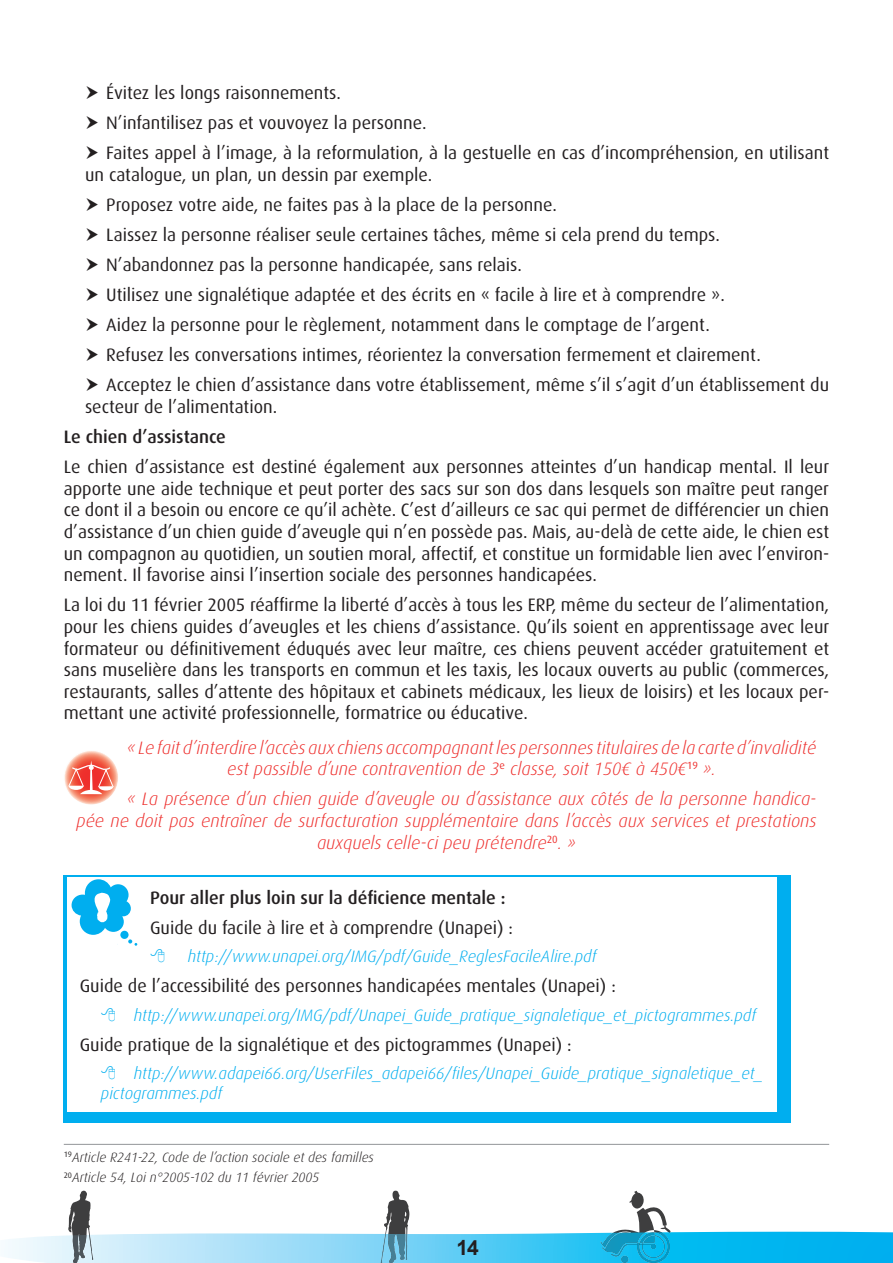
<style>
.page{position:relative;width:893px;height:1263px;background:#fff}
.page>*{position:absolute;margin:0;border:0;box-sizing:border-box;transform-origin:0 0}
.t1{font:700 21px "Arial";color:#231f20}
.t2{font:18px/21.6px "Dax OT";color:#231f20}
.t3{font:italic 300 18px/21.6px "Dax OT";color:#ee2e2c;text-align:center}
.t4{font:500 18px "Dax OT";color:#231f20}
.t5{font:italic 300 16.5px/19.8px "Dax OT";color:#00aeef}
.t6{font:italic 300 13.5px/20.4px "Dax OT";color:#231f20}
</style>
<div class="page">
<svg style="left:68px;top:1191px;width:25px;height:72px"></svg>
<svg style="left:381px;top:1191px;width:512px;height:72px"></svg>
<svg style="left:64px;top:750px;width:54px;height:54px"></svg>
<svg style="left:68px;top:760px;width:46px;height:34px;background:#f37e72"></svg>
<hr style="left:64px;top:1144px;width:765px;height:1px;background:#939598">
<div style="left:64px;top:875px;width:727px;height:247px;background:#00aeef"></div>
<div style="left:67px;top:877px;width:709px;height:234px;background:#fff"></div>
<svg style="left:72px;top:879px;width:65px;height:67px"></svg>
<p class="t2" style="left:106px;top:78px;width:724px;line-height:30.2px">Évitez les longs raisonnements.<br>N’infantilisez pas et vouvoyez la personne.<br>Faites appel à l’image, à la reformulation, à la gestuelle en cas d’incompréhension, en utilisant</p>
<p class="t2" style="left:106px;top:160px;width:724px;line-height:30.2px;text-indent:-21px">un catalogue, un plan, un dessin par exemple.<br>Proposez votre aide, ne faites pas à la place de la personne.<br>Laissez la personne réaliser seule certaines tâches, même si cela prend du temps.<br>N’abandonnez pas la personne handicapée, sans relais.<br>Utilisez une signalétique adaptée et des écrits en « facile à lire et à comprendre ».<br>Aidez la personne pour le règlement, notamment dans le comptage de l’argent.<br>Refusez les conversations intimes, réorientez la conversation fermement et clairement.<br>Acceptez le chien d’assistance dans votre établissement, même s’il s’agit d’un établissement du</p>
<p class="t2" style="left:85px;top:396px;width:194px">secteur de l’alimentation.</p>
<p class="t4" style="left:64px;top:427px;width:164px">Le chien d’assistance</p>
<p class="t2" style="left:64px;top:456px;width:767px;text-align:justify">Le chien d’assistance est destiné également aux personnes atteintes d’un handicap mental. Il leur apporte une aide technique et peut porter des sacs sur son dos dans lesquels son maître peut ranger ce dont il a besoin ou encore ce qu’il achète. C’est d’ailleurs ce sac qui permet de différencier un chien d’assistance d’un chien guide d’aveugle qui n’en possède pas. Mais, au-delà de cette aide, le chien est un compagnon au quotidien, un soutien moral, affectif, et constitue un formidable lien avec l’environ&shy;nement. Il favorise ainsi l’insertion sociale des personnes handicapées.</p>
<p class="t2" style="left:64px;top:594px;width:767px;text-align:justify">La loi du 11 février 2005 réaffirme la liberté d’accès à tous les ERP, même du secteur de l’alimentation, pour les chiens guides d’aveugles et les chiens d’assistance. Qu’ils soient en apprentissage avec leur formateur ou définitivement éduqués avec leur maître, ces chiens peuvent accéder gratuitement et sans muselière dans les transports en commun et les taxis, les locaux ouverts au public (commerces, restaurants, salles d’attente des hôpitaux et cabinets médicaux, les lieux de loisirs) et les locaux per&shy;mettant une activité professionnelle, formatrice ou éducative.</p>
<p class="t3" style="left:127px;top:737px;width:691px">« Le fait d’interdire l’accès aux chiens accompagnant les personnes titulaires de la carte d’invalidité est passible d’une contravention de 3<sup>e</sup> classe, soit 150€ à 450€<sup>19</sup> ».</p>
<p class="t3" style="left:127px;top:789px;width:691px">« La présence d’un chien guide d’aveugle ou d’assistance aux côtés de la personne handica-</p>
<p class="t3" style="left:77px;top:810px;width:741px">pée ne doit pas entraîner de surfacturation supplémentaire dans l’accès aux services et prestations</p>
<p class="t3" style="left:317px;top:832px;width:260px">auxquels celle-ci peu prétendre<sup>20</sup>. »</p>
<p class="t4" style="left:150px;top:887px;width:357px">Pour aller plus loin sur la déficience mentale :</p>
<p class="t2" style="left:150px;top:917px;width:365px">Guide du facile à lire et à comprendre (Unapei) :</p>
<p class="t5" style="left:188px;top:947px;width:410px">http://www.unapei.org/IMG/pdf/Guide_ReglesFacileAlire.pdf</p>
<p class="t2" style="left:80px;top:975px;width:538px">Guide de l’accessibilité des personnes handicapées mentales (Unapei) :</p>
<p class="t5" style="left:134px;top:1005px;width:624px">http://www.unapei.org/IMG/pdf/Unapei_Guide_pratique_signaletique_et_pictogrammes.pdf</p>
<p class="t2" style="left:80px;top:1034px;width:493px">Guide pratique de la signalétique et des pictogrammes (Unapei) :</p>
<p class="t5" style="left:101px;top:1063px;width:664px;text-indent:33px">http://www.adapei66.org/UserFiles_adapei66/files/Unapei_Guide_pratique_signaletique_et_ pictogrammes.pdf</p>
<p class="t6" style="left:64px;top:1147px;width:312px"><sup>19</sup>Article R241-22, Code de l’action sociale et des familles<br><sup>20</sup>Article 54, Loi n°2005-102 du 11 février 2005</p>
<p class="t1" style="left:457px;top:1234px;width:24px">14</p>
</div>
